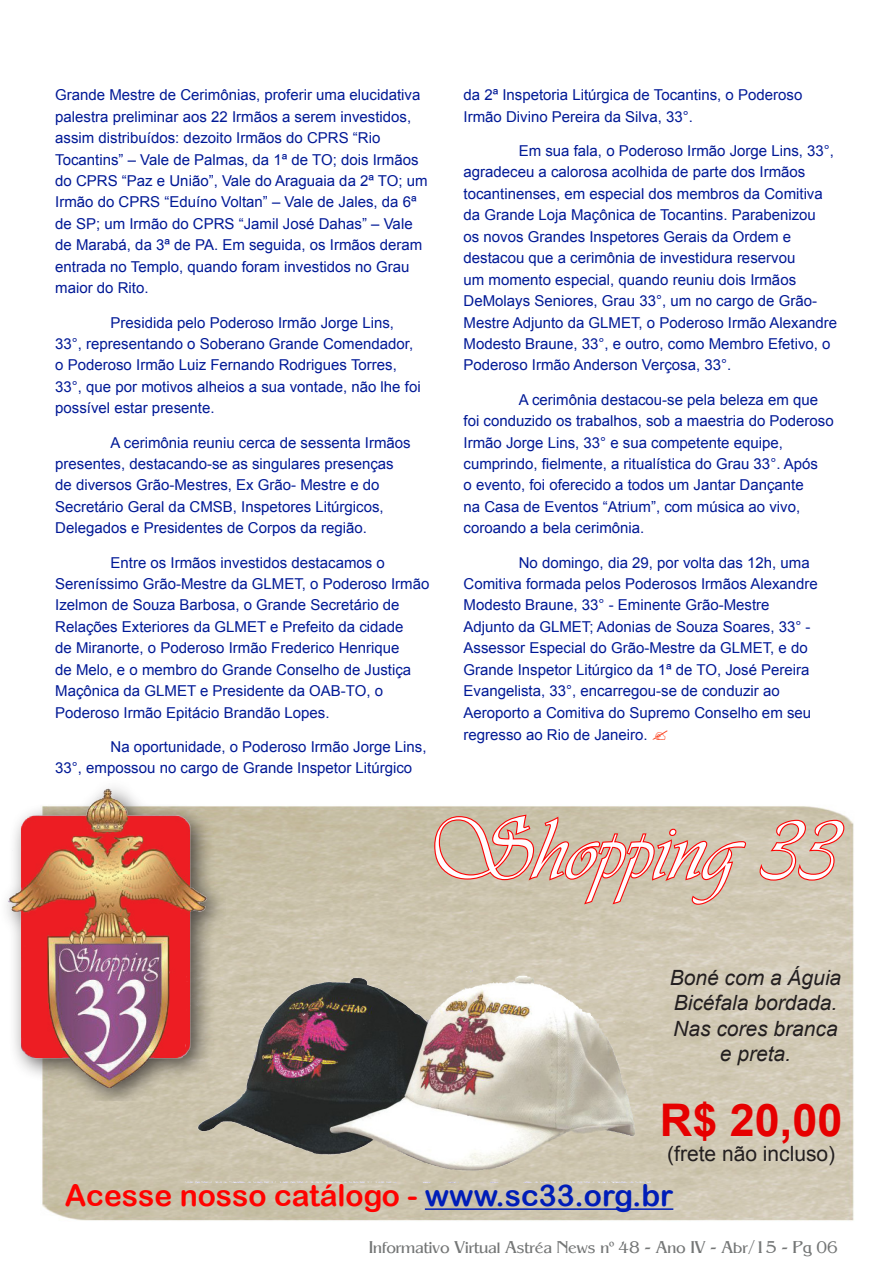
<style>
.page{position:relative;width:893px;height:1263px;background:#fff}
.page>*{position:absolute;margin:0;border:0;box-sizing:border-box;transform-origin:0 0}
.t1{font:90px "Vivaldii";color:#fffcff}
.t2{font:700 45px "Arial";color:#e60000}
.t3{font:30px "Arial Rounded MT Bold";color:#ff0200}
.t4{font:italic 21px/25.2px "Arial";color:#231f20;text-align:center}
.t5{font:21px "Arial";color:#231f20}
.t6{font:16.5px "Aida";color:#747676}
.t7{font:15px/21.5px "Arial";color:#001996}
.s1{color:#001db8}
.s2{font-family:"Times New Roman"}
</style>
<div class="page">
<img style="left:42px;top:806px;width:812px;height:415px">
<div style="left:0;top:769px;width:225px;height:332px;background:#231f20;opacity:.75"></div>
<img style="left:7px;top:782px;width:205px;height:305px">
<img style="left:185px;top:969px;width:465px;height:213px">
<hr style="left:425px;top:1208px;width:248px;height:2px;background:#001db8">
<svg style="left:433px;top:813px;width:314px;height:93px;background:#d4a08e"></svg>
<svg style="left:758px;top:818px;width:87px;height:64px;background:#d99c8b"></svg>
<p class="t7" style="left:55px;top:84px;width:374px">Grande Mestre de Cerimônias, proferir uma elucidativa palestra preliminar aos 22 Irmãos a serem investidos, assim distribuídos: dezoito Irmãos do CPRS “Rio Tocantins” – Vale de Palmas, da 1ª de TO; dois Irmãos do CPRS “Paz e União”, Vale do Araguaia da 2ª TO; um Irmão do CPRS “Eduíno Voltan” – Vale de Jales, da 6ª de SP; um Irmão do CPRS “Jamil José Dahas” – Vale de Marabá, da 3ª de PA. Em seguida, os Irmãos deram entrada no Templo, quando foram investidos no Grau maior do Rito.</p>
<p class="t7" style="left:55px;top:311px;width:367px;text-indent:55px">Presidida pelo Poderoso Irmão Jorge Lins, 33°, representando o Soberano Grande Comendador, o Poderoso Irmão Luiz Fernando Rodrigues Torres, 33°, que por motivos alheios a sua vontade, não lhe foi possível estar presente.</p>
<p class="t7" style="left:55px;top:431px;width:357px;text-indent:55px">A cerimônia reuniu cerca de sessenta Irmãos presentes, destacando-se as singulares presenças de diversos Grão-Mestres, Ex Grão- Mestre e do Secretário Geral da CMSB, Inspetores Litúrgicos, Delegados e Presidentes de Corpos da região.</p>
<p class="t7" style="left:55px;top:551px;width:376px;text-indent:55px">Entre os Irmãos investidos destacamos o Sereníssimo Grão-Mestre da GLMET, o Poderoso Irmão Izelmon de Souza Barbosa, o Grande Secretário de Relações Exteriores da GLMET e Prefeito da cidade<br>de Miranorte, o Poderoso Irmão Frederico Henrique<br>de Melo, e o membro do Grande Conselho de Justiça Maçônica da GLMET e Presidente da OAB-TO, o Poderoso Irmão Epitácio Brandão Lopes.</p>
<p class="t7" style="left:55px;top:736px;width:373px;text-indent:55px">Na oportunidade, o Poderoso Irmão Jorge Lins,<br>33°, empossou no cargo de Grande Inspetor Litúrgico</p>
<p class="t7" style="left:463px;top:84px;width:340px">da 2ª Inspetoria Litúrgica de Tocantins, o Poderoso<br>Irmão Divino Pereira da Silva, 33°.</p>
<p class="t7" style="left:463px;top:140px;width:375px;text-indent:55px">Em sua fala, o Poderoso Irmão Jorge Lins, 33°, agradeceu a calorosa acolhida de parte dos Irmãos tocantinenses, em especial dos membros da Comitiva da Grande Loja Maçônica de Tocantins. Parabenizou<br>os novos Grandes Inspetores Gerais da Ordem e destacou que a cerimônia de investidura reservou<br>um momento especial, quando reuniu dois Irmãos DeMolays Seniores, Grau 33°, um no cargo de Grão-Mestre Adjunto da GLMET, o Poderoso Irmão Alexandre Modesto Braune, 33°, e outro, como Membro Efetivo, o Poderoso Irmão Anderson Verçosa, 33°.</p>
<p class="t7" style="left:463px;top:388px;width:372px;text-indent:55px">A cerimônia destacou-se pela beleza em que foi conduzido os trabalhos, sob a maestria do Poderoso Irmão Jorge Lins, 33° e sua competente equipe, cumprindo, fielmente, a ritualística do Grau 33°. Após<br>o evento, foi oferecido a todos um Jantar Dançante<br>na Casa de Eventos “Atrium”, com música ao vivo, coroando a bela cerimônia.</p>
<p class="t7" style="left:463px;top:551px;width:356px;text-indent:55px">No domingo, dia 29, por volta das 12h, uma Comitiva formada pelos Poderosos Irmãos Alexandre Modesto Braune, 33° - Eminente Grão-Mestre Adjunto da GLMET; Adonias de Souza Soares, 33° - Assessor Especial do Grão-Mestre da GLMET, e do Grande Inspetor Litúrgico da 1ª de TO, José Pereira Evangelista, 33°, encarregou-se de conduzir ao Aeroporto a Comitiva do Supremo Conselho em seu regresso ao Rio de Janeiro.</p>
<p class="t1" style="left:423px;top:797px;width:415px">Shopping 33</p>
<p class="t4" style="left:670px;top:965px;width:173px">Boné com a Águia<br>Bicéfala bordada.<br>Nas cores branca e preta.</p>
<p class="t2" style="left:660px;top:1088px;width:184px">R$ 20,00</p>
<p class="t5" style="left:667px;top:1139px;width:170px">(frete não incluso)</p>
<p class="t3" style="left:65px;top:1178px;width:610px">Acesse nosso catálogo - <span class="s1">www.sc33.org.br</span></p>
<p class="t6" style="left:369px;top:1236px;width:470px">Informativo Virtual Astréa News n<span class="s2">º</span> 48 - Ano IV - Abr/15 - Pg 06</p>
</div>
